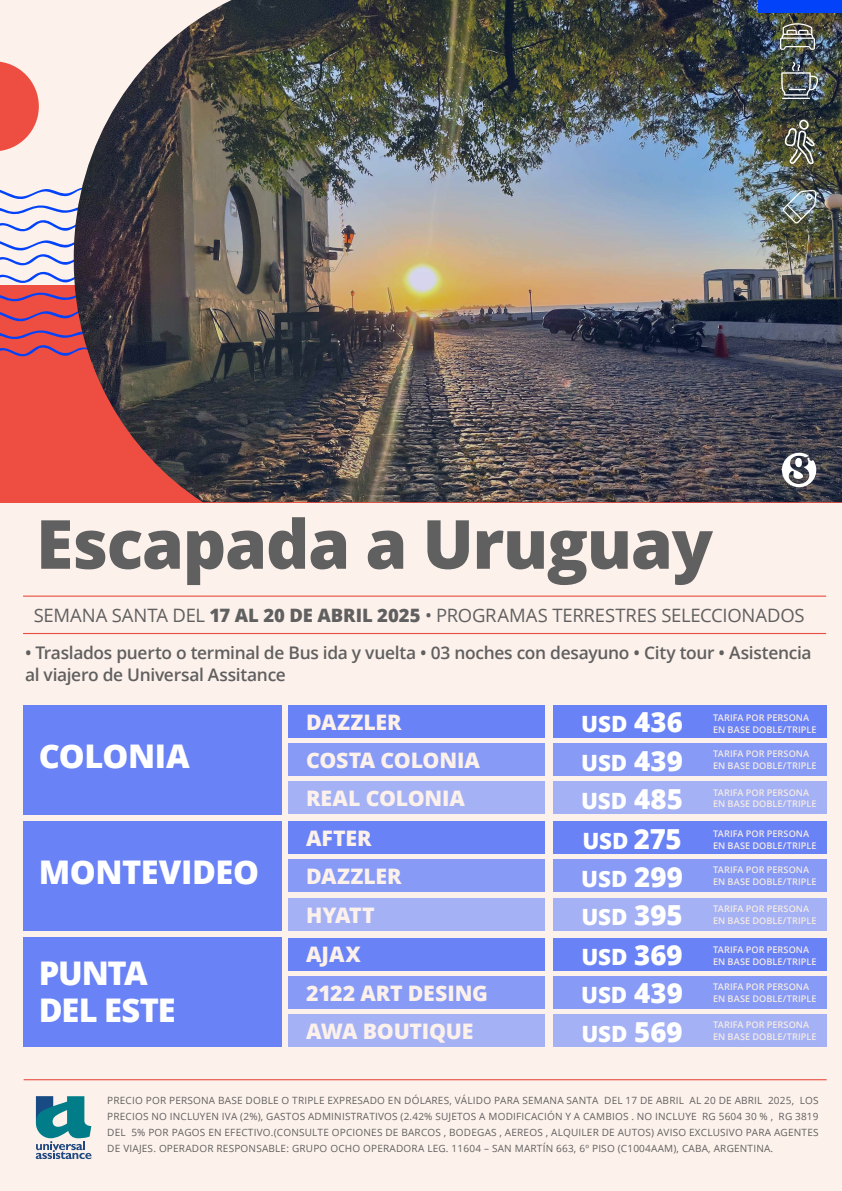
<style>
.page{position:relative;width:842px;height:1191px;background:#fff}
.page>*{position:absolute;margin:0;border:0;box-sizing:border-box;transform-origin:0 0}
.t1{font:800 67.8px "Open Sans";letter-spacing:-.02em;color:#606060}
.t2{font:800 32.6px "Open Sans";letter-spacing:-.015em;color:#fff}
.t3{font:800 32.6px/36.9px "Open Sans";letter-spacing:-.035em;color:#fff}
.t4{font:800 22.4px/38.4px "Open Sans";letter-spacing:-.005em;color:#fff;text-align:justify}
.t5{font:800 21.4px/38.4px "Open Sans";letter-spacing:-.01em;color:#fdf1eb}
.t6{font:18.5px "Open Sans";letter-spacing:-.01em;color:#606060}
.t7{font:600 17.4px/21.3px "Open Sans";letter-spacing:-.02em;color:#606060}
.t8{font:10px/15.9px "Open Sans";letter-spacing:.02em;color:#606060;text-align:justify}
.t9{font:600 9.2px/11.9px "Open Sans";color:#f5ebe4}
.s1{font-weight:800}
.s2{font-size:27.6px}
</style>
<div class="page">
<div style="left:0;top:37px;width:842px;height:1154px;background:#fdf1eb"></div>
<div style="left:0;top:0;width:842px;height:434px;background:#fdf1eb"></div>
<div style="left:0;top:285px;width:842px;height:217px;background:#ee4e42"></div>
<svg style="left:0;top:330px;width:74px;height:27px"></svg>
<svg style="left:0;top:189px;width:74px;height:133px"></svg>
<svg style="left:0;top:61px;width:39px;height:90px"></svg>
<hr style="left:23px;top:633px;width:803px;height:1px;background:#e74e42">
<hr style="left:24px;top:1079px;width:803px;height:1px;background:#e74e42">
<hr style="left:23px;top:595px;width:803px;height:1px;background:#e74e42">
<div style="left:24px;top:705px;width:258px;height:109px;background:#6982f6"></div>
<div style="left:288px;top:705px;width:257px;height:33px;background:#6982f6"></div>
<div style="left:553px;top:705px;width:274px;height:33px;background:#6982f6"></div>
<div style="left:288px;top:743px;width:257px;height:33px;background:#869af6"></div>
<div style="left:553px;top:743px;width:274px;height:33px;background:#869af6"></div>
<div style="left:288px;top:781px;width:257px;height:33px;background:#a4b1f5"></div>
<div style="left:553px;top:781px;width:274px;height:33px;background:#a4b1f5"></div>
<div style="left:24px;top:821px;width:258px;height:109px;background:#6982f6"></div>
<div style="left:288px;top:821px;width:257px;height:33px;background:#6982f6"></div>
<div style="left:553px;top:821px;width:274px;height:33px;background:#6982f6"></div>
<div style="left:288px;top:859px;width:257px;height:33px;background:#869af6"></div>
<div style="left:553px;top:859px;width:274px;height:33px;background:#869af6"></div>
<div style="left:288px;top:897px;width:257px;height:33px;background:#a4b1f5"></div>
<div style="left:553px;top:897px;width:274px;height:33px;background:#a4b1f5"></div>
<div style="left:24px;top:937px;width:258px;height:109px;background:#6982f6"></div>
<div style="left:288px;top:937px;width:257px;height:33px;background:#6982f6"></div>
<div style="left:553px;top:937px;width:274px;height:33px;background:#6982f6"></div>
<div style="left:288px;top:975px;width:257px;height:33px;background:#869af6"></div>
<div style="left:553px;top:975px;width:274px;height:33px;background:#869af6"></div>
<div style="left:288px;top:1014px;width:257px;height:32px;background:#a4b1f5"></div>
<div style="left:553px;top:1014px;width:274px;height:32px;background:#a4b1f5"></div>
<svg style="left:36px;top:1096px;width:55px;height:63px"></svg>
<img style="left:74px;top:0;width:768px;height:502px">
<svg style="left:781px;top:452px;width:36px;height:35px"></svg>
<svg style="left:781px;top:62px;width:37px;height:37px"></svg>
<svg style="left:785px;top:120px;width:30px;height:44px"></svg>
<svg style="left:783px;top:190px;width:33px;height:33px"></svg>
<svg style="left:780px;top:22px;width:35px;height:28px"></svg>
<div style="left:758px;top:0;width:84px;height:13px;background:#0242f8"></div>
<h1 class="t1" style="left:36px;top:492px;width:678px">Escapada a Uruguay</h1>
<h3 class="t6" style="left:34px;top:603px;width:772px">SEMANA SANTA DEL <span class="s1">17 AL 20 DE ABRIL 2025</span> • PROGRAMAS TERRESTRES SELECCIONADOS</h3>
<h3 class="t7" style="left:25px;top:642px;width:788px">• Traslados puerto o terminal de Bus ida y vuelta • 03 noches con desayuno • City tour • Asistencia al viajero de Universal Assitance</h3>
<h2 class="t2" style="left:39px;top:731px;width:152px">COLONIA</h2>
<h2 class="t2" style="left:39px;top:847px;width:222px">MONTEVIDEO</h2>
<h2 class="t3" style="left:39px;top:953px;width:139px">PUNTA<br>DEL ESTE</h2>
<h3 class="t5" style="left:306px;top:701px;width:175px">DAZZLER<br>COSTA COLONIA<br>REAL COLONIA</h3>
<h3 class="t4" style="left:581px;top:703px;width:103px">USD <span class="s2">436<br></span>USD <span class="s2">439<br></span>USD <span class="s2">485</span></h3>
<h3 class="t5" style="left:306px;top:817px;width:97px">AFTER<br>DAZZLER<br>HYATT</h3>
<h3 class="t4" style="left:581px;top:820px;width:103px">USD <span class="s2">275<br></span>USD <span class="s2">299<br></span>USD <span class="s2">395</span></h3>
<h3 class="t5" style="left:306px;top:934px;width:183px">AJAX<br>2122 ART DESING<br>AWA BOUTIQUE</h3>
<h3 class="t4" style="left:581px;top:936px;width:103px">USD <span class="s2">369<br></span>USD <span class="s2">439<br></span>USD <span class="s2">569</span></h3>
<p class="t9" style="left:713px;top:711px;width:105px">TARIFA POR PERSONA<br>EN BASE DOBLE/TRIPLE</p>
<p class="t9" style="left:713px;top:747px;width:105px">TARIFA POR PERSONA<br>EN BASE DOBLE/TRIPLE</p>
<p class="t9" style="left:713px;top:786px;width:105px">TARIFA POR PERSONA<br>EN BASE DOBLE/TRIPLE</p>
<p class="t9" style="left:713px;top:827px;width:105px">TARIFA POR PERSONA<br>EN BASE DOBLE/TRIPLE</p>
<p class="t9" style="left:713px;top:864px;width:105px">TARIFA POR PERSONA<br>EN BASE DOBLE/TRIPLE</p>
<p class="t9" style="left:713px;top:902px;width:105px">TARIFA POR PERSONA<br>EN BASE DOBLE/TRIPLE</p>
<p class="t9" style="left:713px;top:943px;width:105px">TARIFA POR PERSONA<br>EN BASE DOBLE/TRIPLE</p>
<p class="t9" style="left:713px;top:980px;width:105px">TARIFA POR PERSONA<br>EN BASE DOBLE/TRIPLE</p>
<p class="t9" style="left:713px;top:1018px;width:105px">TARIFA POR PERSONA<br>EN BASE DOBLE/TRIPLE</p>
<p class="t8" style="left:107px;top:1092px;width:713px">PRECIO POR PERSONA BASE DOBLE O TRIPLE EXPRESADO EN DÓLARES, VÁLIDO PARA SEMANA SANTA DEL 17 DE ABRIL AL 20 DE ABRIL 2025, LOS PRECIOS NO INCLUYEN IVA (2%), GASTOS ADMINISTRATIVOS (2.42% SUJETOS A MODIFICACIÓN Y A CAMBIOS . NO INCLUYE RG 5604 30 % , RG 3819<br>DEL 5% POR PAGOS EN EFECTIVO.(CONSULTE OPCIONES DE BARCOS , BODEGAS , AEREOS , ALQUILER DE AUTOS) AVISO EXCLUSIVO PARA AGENTES DE VIAJES. OPERADOR RESPONSABLE: GRUPO OCHO OPERADORA LEG. 11604 – SAN MARTÍN 663, 6º PISO (C1004AAM), CABA, ARGENTINA.</p>
</div>
